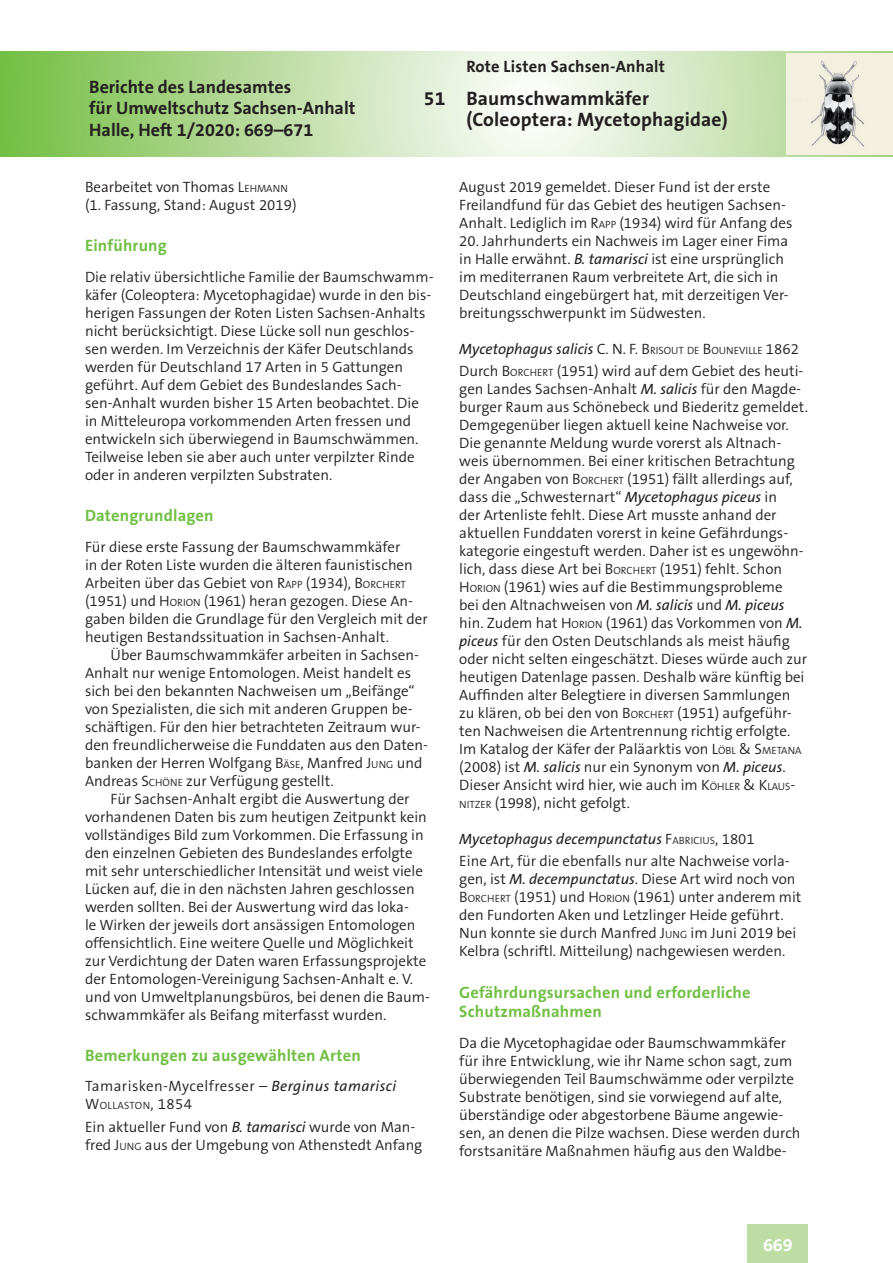
<style>
.page{position:relative;width:893px;height:1263px;background:#fff}
.page>*{position:absolute;margin:0;border:0;box-sizing:border-box;transform-origin:0 0}
.RL-Überschrift_1__Gr{font:700 19.5px "The Sans B7";letter-spacing:.01em;color:#231f20}
.t1{font:700 18px "The Sans B7";color:#231f20}
.t2{font:700 18px "The Sans B7";color:#fff}
.RL-Überschrift_2__Gr{font:700 16.5px/19.8px "The Sans B7";letter-spacing:.01em;color:#71bf44}
.RL-Überschrift_1__Gr-2{font:700 16.5px "The Sans B7";letter-spacing:.01em;color:#231f20}
.RL-Fließtext_ohne_Ei{font:300 15px/18px "The Sans B4";color:#231f20}
.RL-Fließtext_mit_Ein{font:300 15px/18px "The Sans B4";color:#231f20}
.RL-Fließtext_ohne_Ei-2{font:italic 15px "The Sans B5 Plain";color:#231f20}
.RL-Autoren{font:300 15px "The Sans B4";color:#231f20}
.RL-Fließtext_ohne_Ei-3{font:300 15px "The Sans B4";letter-spacing:.03em;color:#231f20}
.RL-Fließtext_ohne_Ei-4{font:300 10.5px "The Sans B4";letter-spacing:.04em;color:#231f20}
.s1{font-style:inherit}
.s2{font-size:10.5px}
.s3{font-family:"The Sans B5 Plain";font-weight:400;font-style:italic}
.s4{font-size:15px}
.s5{font-family:"The Sans B4";font-weight:300;font-style:normal}
.s6{font-family:"The Sans B4";font-weight:300;font-style:normal;font-size:10.5px}
</style>
<div class="page">
<div style="left:748px;top:1225px;width:60px;height:38px;background:#bedda4"></div>
<svg style="left:0;top:51px;width:893px;height:106px;background:#c4e1af"></svg>
<img style="left:787px;top:53px;width:106px;height:102px">
<p class="t1" style="left:89px;top:77px;width:203px">Berichte des Landesamtes</p>
<p class="t1" style="left:89px;top:99px;width:268px">für Umweltschutz Sachsen-Anhalt</p>
<p class="t1" style="left:89px;top:121px;width:226px">Halle, Heft 1/2020: 669–671</p>
<p class="RL-Überschrift_1__Gr-2" style="left:466px;top:58px;width:200px">Rote Listen Sachsen-Anhalt</p>
<p class="RL-Überschrift_1__Gr" style="left:424px;top:88px;width:227px">51 Baumschwammkäfer</p>
<p class="RL-Überschrift_1__Gr" style="left:466px;top:109px;width:263px">(Coleoptera: Mycetophagidae)</p>
<p class="RL-Autoren" style="left:85px;top:179px;width:204px">Bearbeitet von Thomas <span class="s1">L</span><span class="s2">EHMANN</span></p>
<p class="RL-Autoren" style="left:85px;top:197px;width:213px"><span class="s1">(</span>1<span class="s1">.</span> Fassung, Stand: August 2019)</p>
<p class="RL-Überschrift_2__Gr" style="left:85px;top:236px;width:83px">Einführung</p>
<p class="RL-Fließtext_ohne_Ei" style="left:85px;top:268px;width:350px">Die relativ übersichtliche Familie der Baumschwamm&shy;käfer (Coleoptera: Mycetophagidae) wurde in den bis&shy;herigen Fassungen der Roten Listen Sachsen-Anhalts nicht berücksichtigt. Diese Lücke soll nun geschlos&shy;sen werden. Im Verzeichnis der Käfer Deutschlands werden für Deutschland 17 Arten in 5 Gattungen geführt. Auf dem Gebiet des Bundeslandes Sach&shy;sen-Anhalt wurden bisher 15 Arten beobachtet. Die in Mitteleuropa vorkommenden Arten fressen und entwickeln sich überwiegend in Baumschwämmen.<br>Teilweise leben sie aber auch unter verpilzter Rinde oder in anderen verpilzten Substraten.</p>
<p class="RL-Überschrift_2__Gr" style="left:85px;top:506px;width:130px">Datengrundlagen</p>
<p class="RL-Fließtext_ohne_Ei" style="left:85px;top:538px;width:344px">Für diese erste Fassung der Baumschwammkäfer<br>in der Roten Liste wurden die älteren faunistischen Arbeiten über das Gebiet von <span class="s1">R</span><span class="s2">APP</span> (1934), <span class="s1">B</span><span class="s2">ORCHERT </span>(1951) und <span class="s1">H</span> <span class="s2">ORION</span> (1961) heran gezogen. Diese An&shy;gaben bilden die Grundlage für den Vergleich mit der heutigen Bestandssituation in Sachsen-Anhalt.</p>
<p class="RL-Fließtext_mit_Ein" style="left:85px;top:646px;width:344px;text-indent:26px">Über Baumschwammkäfer arbeiten in Sachsen-Anhalt nur wenige Entomologen. Meist handelt es sich bei den bekannten Nachweisen um „Beifänge“ von Spezialisten, die sich mit anderen Gruppen be&shy;schäftigen. Für den hier betrachteten Zeitraum wur&shy;den freundlicherweise die Funddaten aus den Daten&shy;banken der Herren Wolfgang <span class="s1">B</span><span class="s2">ÄSE</span>, Manfred <span class="s1">J</span><span class="s2">UNG</span> und Andreas <span class="s1">S</span><span class="s2">CHÖNE</span> zur Verfügung gestellt.</p>
<p class="RL-Fließtext_mit_Ein" style="left:85px;top:790px;width:347px;text-indent:26px">Für Sachsen-Anhalt ergibt die Auswertung der vorhandenen Daten bis zum heutigen Zeitpunkt kein vollständiges Bild zum Vorkommen. Die Erfassung in den einzelnen Gebieten des Bundeslandes erfolgte mit sehr unterschiedlicher Intensität und weist viele Lücken auf, die in den nächsten Jahren geschlossen werden sollten. Bei der Auswertung wird das loka-<br>le Wirken der jeweils dort ansässigen Entomologen offensichtlich. Eine weitere Quelle und Möglichkeit zur Verdichtung der Daten waren Erfassungsprojekte der Entomologen-Vereinigung Sachsen-Anhalt e. V. und von Umweltplanungsbüros, bei denen die Baum&shy;schwammkäfer als Beifang miterfasst wurden.</p>
<p class="RL-Überschrift_2__Gr" style="left:85px;top:1046px;width:277px">Bemerkungen zu ausgewählten Arten</p>
<p class="RL-Fließtext_ohne_Ei-3" style="left:85px;top:1079px;width:313px">Tamarisken-Mycelfresser – <span class="s3">Berginus tamarisci</span></p>
<p class="RL-Fließtext_ohne_Ei-4" style="left:85px;top:1100px;width:109px"><span class="s4">W</span>OLLASTON<span class="s4">,</span> <span class="s4">1854</span></p>
<p class="RL-Fließtext_ohne_Ei" style="left:85px;top:1118px;width:339px">Ein aktueller Fund von <span class="s3">B. tamarisci</span> wurde von Man&shy;fred <span class="s1">J</span><span class="s2">UNG</span> aus der Umgebung von Athenstedt Anfang</p>
<p class="RL-Fließtext_ohne_Ei" style="left:459px;top:178px;width:335px">August 2019 gemeldet. Dieser Fund ist der erste<br>Freilandfund für das Gebiet des heutigen Sachsen-<br>Anhalt. Lediglich im <span class="s1">R</span><span class="s2">APP</span> (1934) wird für Anfang des</p>
<p class="RL-Fließtext_ohne_Ei" style="left:459px;top:232px;width:331px">20. Jahrhunderts ein Nachweis im Lager einer Fima in Halle erwähnt. <span class="s3">B. tamarisci</span> ist eine ursprünglich im mediterranen Raum verbreitete Art, die sich in Deutschland eingebürgert hat, mit derzeitigen Ver&shy;breitungsschwerpunkt im Südwesten.</p>
<p class="RL-Fließtext_ohne_Ei-2" style="left:459px;top:341px;width:341px">Mycetophagus salicis <span class="s5">C. N. F.</span> <span class="s5">B</span> <span class="s6">RISOUT DE</span> <span class="s5">B</span><span class="s6">OUNEVILLE</span> <span class="s5">1862</span></p>
<p class="RL-Fließtext_ohne_Ei" style="left:459px;top:363px;width:350px">Durch <span class="s1">B</span><span class="s2">ORCHERT</span> (1951) wird auf dem Gebiet des heuti&shy;gen Landes Sachsen-Anhalt <span class="s3">M. salicis</span> für den Magde&shy;burger Raum aus Schönebeck und Biederitz gemeldet.<br>Demgegenüber liegen aktuell keine Nachweise vor.<br>Die genannte Meldung wurde vorerst als Altnach&shy;weis übernommen. Bei einer kritischen Betrachtung der Angaben von <span class="s1">B</span><span class="s2">ORCHERT</span> (1951) fällt allerdings auf, dass die „Schwesternart“ <span class="s3">Mycetophagus piceus</span> in<br>der Artenliste fehlt. Diese Art musste anhand der aktuellen Funddaten vorerst in keine Gefährdungs&shy;kategorie eingestuft werden. Daher ist es ungewöhn&shy;lich, dass diese Art bei <span class="s1">B</span><span class="s2">ORCHERT</span> (1951) fehlt. Schon<br><span class="s1">H</span> <span class="s2">ORION</span> (1961) wies auf die Bestimmungsprobleme<br>bei den Altnachweisen von <span class="s3">M. salicis</span> und <span class="s3">M. piceus </span>hin. Zudem hat <span class="s1">H</span> <span class="s2">ORION</span> (1961) das Vorkommen von <span class="s3">M. piceus</span> für den Osten Deutschlands als meist häufig oder nicht selten eingeschätzt. Dieses würde auch zur heutigen Datenlage passen. Deshalb wäre künftig bei Auffinden alter Belegtiere in diversen Sammlungen zu klären, ob bei den von <span class="s1">B</span><span class="s2">ORCHERT</span> (1951) aufgeführ&shy;ten Nachweisen die Artentrennung richtig erfolgte.<br>Im Katalog der Käfer der Paläarktis von <span class="s1">L</span><span class="s2">ÖBL</span> &amp; <span class="s1">S</span><span class="s2">METANA </span>(2008) ist <span class="s3">M. salicis</span> nur ein Synonym von <span class="s3">M. piceus</span>.<br>Dieser Ansicht wird hier, wie auch im <span class="s1">K</span><span class="s2">ÖHLER</span> &amp; <span class="s1">K</span><span class="s2">LAUS</span><span class="s1">-</span><span class="s2">NITZER</span> (1998), nicht gefolgt.</p>
<p class="RL-Fließtext_ohne_Ei-2" style="left:459px;top:831px;width:297px">Mycetophagus decempunctatus <span class="s5">F</span><span class="s6">ABRICIUS</span><span class="s5">,</span> <span class="s5">1801</span></p>
<p class="RL-Fließtext_ohne_Ei" style="left:459px;top:853px;width:344px">Eine Art, für die ebenfalls nur alte Nachweise vorla&shy;gen, ist <span class="s3">M. decempunctatus</span>. Diese Art wird noch von <span class="s1">B</span><span class="s2">ORCHERT</span> (1951) und <span class="s1">H</span> <span class="s2">ORION</span> (1961) unter anderem mit den Fundorten Aken und Letzlinger Heide geführt.<br>Nun konnte sie durch Manfred <span class="s1">J</span><span class="s2">UNG</span> im Juni 2019 bei Kelbra (schriftl. Mitteilung) nachgewiesen werden.</p>
<p class="RL-Überschrift_2__Gr" style="left:459px;top:982px;width:293px">Gefährdungsursachen und erforderliche<br>Schutzmaßnahmen</p>
<p class="RL-Fließtext_ohne_Ei" style="left:459px;top:1035px;width:343px">Da die Mycetophagidae oder Baumschwammkäfer für ihre Entwicklung, wie ihr Name schon sagt, zum überwiegenden Teil Baumschwämme oder verpilzte Substrate benötigen, sind sie vorwiegend auf alte, überständige oder abgestorbene Bäume angewie&shy;sen, an denen die Pilze wachsen. Diese werden durch forstsanitäre Maßnahmen häufig aus den Waldbe-</p>
<p class="t2" style="left:763px;top:1235px;width:31px">669</p>
</div>
